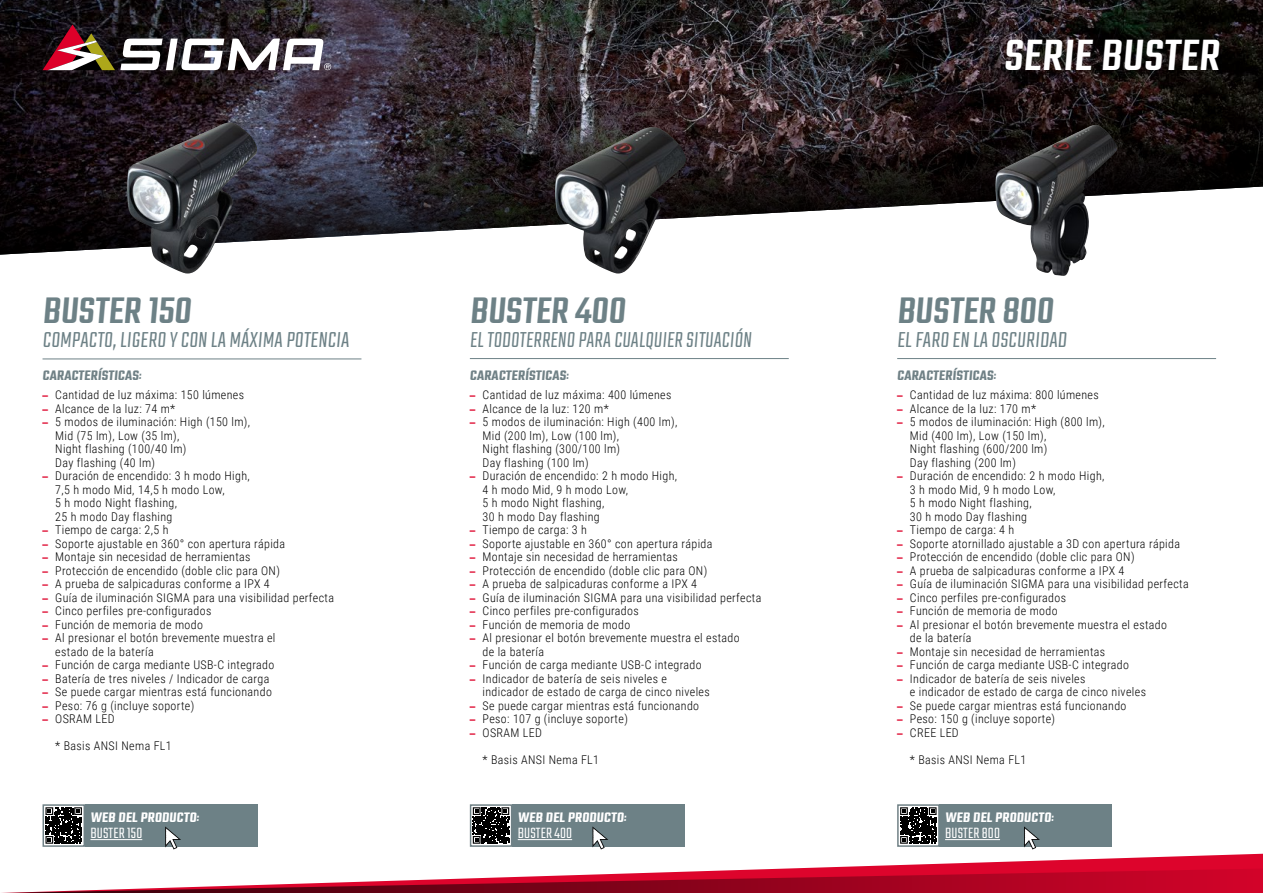
<style>
.page{position:relative;width:1263px;height:893px;background:#fff}
.page>*{position:absolute;margin:0;border:0;box-sizing:border-box;transform-origin:0 0}
.t1{font:500 48px "Teko";color:#fff}
.t2{font:500 40.5px "Teko";color:#6d8186}
.t3{font:300 24px "Teko";color:#6d8186}
.t4{font:300 24px "Teko";color:#6d8186;scale:.95 1}
.t5{font:300 16.5px "Teko";letter-spacing:.01em;color:#fff}
.t6{font:600 15px "Teko";color:#708186}
.t7{font:600 15px "Teko";color:#fff}
.t8{font:300 12px/13.5px "Roboto Condensed";letter-spacing:.03em;color:#000}
.s1{font-weight:400}
.s2{font-family:"Eurostile OT Cond";font-weight:800;color:#dd0029}
</style>
<div class="page">
<svg style="left:42px;top:837px;width:1221px;height:21px"></svg>
<svg style="left:1px;top:858px;width:1262px;height:35px"></svg>
<img style="left:0;top:0;width:1263px;height:79px">
<svg style="left:0;top:79px;width:1263px;height:176px"></svg>
<img style="left:127px;top:122px;width:130px;height:152px">
<img style="left:555px;top:127px;width:131px;height:147px">
<img style="left:995px;top:125px;width:123px;height:151px">
<svg style="left:43px;top:24px;width:288px;height:46px"></svg>
<div style="left:512px;top:804px;width:173px;height:43px;background:#6d8186"></div>
<svg style="left:473px;top:807px;width:36px;height:37px"></svg>
<div style="left:470px;top:804px;width:42px;height:43px;border:2px solid #708186"></div>
<hr style="left:518px;top:839px;width:54px;height:1px;background:#fff">
<svg style="left:592px;top:826px;width:16px;height:23px"></svg>
<div style="left:85px;top:804px;width:173px;height:43px;background:#6d8186"></div>
<svg style="left:46px;top:807px;width:36px;height:37px"></svg>
<div style="left:43px;top:804px;width:42px;height:43px;border:2px solid #708186"></div>
<hr style="left:90px;top:839px;width:52px;height:1px;background:#fff">
<svg style="left:165px;top:826px;width:16px;height:23px"></svg>
<div style="left:940px;top:804px;width:172px;height:43px;background:#6d8186"></div>
<svg style="left:936px;top:807px;width:1px;height:37px"></svg>
<svg style="left:900px;top:807px;width:36px;height:37px"></svg>
<div style="left:897px;top:804px;width:43px;height:43px;border:2px solid #708186"></div>
<hr style="left:945px;top:839px;width:55px;height:1px;background:#fff">
<svg style="left:1024px;top:826px;width:16px;height:23px"></svg>
<hr style="left:43px;top:359px;width:318px;height:1px;background:#6d8186">
<hr style="left:470px;top:358px;width:319px;height:1px;background:#6d8186">
<hr style="left:897px;top:358px;width:319px;height:1px;background:#6d8186">
<p class="t1" style="left:1003px;top:27px;width:223px">SERIE BUSTER</p>
<p class="t2" style="left:43px;top:287px;width:155px">BUSTER 150</p>
<p class="t3" style="left:43px;top:327px;width:311px">COMPACTO,LIGERO Y CON LA MÁXIMA POTENCIA</p>
<p class="t2" style="left:470px;top:287px;width:161px">BUSTER 400</p>
<p class="t4" style="left:470px;top:327px;width:300px">EL TODOTERRENO PARA CUALQUIER SITUACIÓN</p>
<p class="t2" style="left:897px;top:287px;width:162px">BUSTER 800</p>
<p class="t3" style="left:897px;top:327px;width:174px">EL FARO EN LA OSCURIDAD</p>
<p class="t6" style="left:43px;top:366px;width:102px">CARACTERÍSTICAS<span class="s1">:</span></p>
<p class="t6" style="left:470px;top:366px;width:102px">CARACTERÍSTICAS<span class="s1">:</span></p>
<p class="t6" style="left:897px;top:366px;width:102px">CARACTERÍSTICAS<span class="s1">:</span></p>
<p class="t8" style="left:43px;top:388px;width:203px"><span class="s2">–</span> Cantidad de luz máxima: 150 lúmenes</p>
<p class="t8" style="left:43px;top:401px;width:134px"><span class="s2">–</span> Alcance de la luz: 74 m*</p>
<p class="t8" style="left:55px;top:415px;width:196px;text-indent:-13px"><span class="s2">–</span> 5 modos de iluminación: High (150 lm),<br>Mid (75 lm), Low (35 lm),<br>Night flashing (100/40 lm)<br>Day flashing (40 lm)</p>
<p class="t8" style="left:55px;top:469px;width:196px;text-indent:-13px"><span class="s2">–</span> Duración de encendido: 3 h modo High,<br>7,5 h modo Mid, 14,5 h modo Low,<br>5 h modo Night flashing,<br>25 h modo Day flashing</p>
<p class="t8" style="left:43px;top:523px;width:127px"><span class="s2">–</span> Tiempo de carga: 2,5 h</p>
<p class="t8" style="left:43px;top:536px;width:244px"><span class="s2">–</span> Soporte ajustable en 360° con apertura rápida</p>
<p class="t8" style="left:43px;top:550px;width:210px"><span class="s2">–</span> Montaje sin necesidad de herramientas</p>
<p class="t8" style="left:43px;top:563px;width:239px"><span class="s2">–</span> Protección de encendido (doble clic para ON)</p>
<p class="t8" style="left:43px;top:577px;width:229px"><span class="s2">–</span> A prueba de salpicaduras conforme a IPX 4</p>
<p class="t8" style="left:43px;top:590px;width:293px"><span class="s2">–</span> Guía de iluminación SIGMA para una visibilidad perfecta</p>
<p class="t8" style="left:43px;top:604px;width:170px"><span class="s2">–</span> Cinco perfiles pre-configurados</p>
<p class="t8" style="left:43px;top:617px;width:162px"><span class="s2">–</span> Función de memoria de modo</p>
<p class="t8" style="left:55px;top:631px;width:222px;text-indent:-13px"><span class="s2">–</span> Al presionar el botón brevemente muestra el estado de la batería</p>
<p class="t8" style="left:43px;top:658px;width:233px"><span class="s2">–</span> Función de carga mediante USB-C integrado</p>
<p class="t8" style="left:43px;top:671px;width:228px"><span class="s2">–</span> Batería de tres niveles / Indicador de carga</p>
<p class="t8" style="left:43px;top:685px;width:231px"><span class="s2">–</span> Se puede cargar mientras está funcionando</p>
<p class="t8" style="left:43px;top:698px;width:153px"><span class="s2">–</span> Peso: 76 g (incluye soporte)</p>
<p class="t8" style="left:43px;top:712px;width:74px"><span class="s2">–</span> OSRAM LED</p>
<p class="t8" style="left:55px;top:739px;width:118px">* Basis ANSI Nema FL1</p>
<p class="t8" style="left:470px;top:388px;width:203px"><span class="s2">–</span> Cantidad de luz máxima: 400 lúmenes</p>
<p class="t8" style="left:470px;top:401px;width:140px"><span class="s2">–</span> Alcance de la luz: 120 m*</p>
<p class="t8" style="left:483px;top:415px;width:196px;text-indent:-13px"><span class="s2">–</span> 5 modos de iluminación: High (400 lm),<br>Mid (200 lm), Low (100 lm),<br>Night flashing (300/100 lm)<br>Day flashing (100 lm)</p>
<p class="t8" style="left:483px;top:469px;width:196px;text-indent:-13px"><span class="s2">–</span> Duración de encendido: 2 h modo High,<br>4 h modo Mid, 9 h modo Low,<br>5 h modo Night flashing,<br>30 h modo Day flashing</p>
<p class="t8" style="left:470px;top:523px;width:119px"><span class="s2">–</span> Tiempo de carga: 3 h</p>
<p class="t8" style="left:470px;top:536px;width:244px"><span class="s2">–</span> Soporte ajustable en 360° con apertura rápida</p>
<p class="t8" style="left:470px;top:550px;width:210px"><span class="s2">–</span> Montaje sin necesidad de herramientas</p>
<p class="t8" style="left:470px;top:563px;width:239px"><span class="s2">–</span> Protección de encendido (doble clic para ON)</p>
<p class="t8" style="left:470px;top:577px;width:229px"><span class="s2">–</span> A prueba de salpicaduras conforme a IPX 4</p>
<p class="t8" style="left:470px;top:590px;width:293px"><span class="s2">–</span> Guía de iluminación SIGMA para una visibilidad perfecta</p>
<p class="t8" style="left:470px;top:604px;width:170px"><span class="s2">–</span> Cinco perfiles pre-configurados</p>
<p class="t8" style="left:470px;top:617px;width:162px"><span class="s2">–</span> Función de memoria de modo</p>
<p class="t8" style="left:483px;top:631px;width:259px;text-indent:-13px"><span class="s2">–</span> Al presionar el botón brevemente muestra el estado de la batería</p>
<p class="t8" style="left:470px;top:658px;width:233px"><span class="s2">–</span> Función de carga mediante USB-C integrado</p>
<p class="t8" style="left:483px;top:671px;width:229px;text-indent:-13px"><span class="s2">–</span> Indicador de batería de seis niveles e indicador de estado de carga de cinco niveles</p>
<p class="t8" style="left:470px;top:698px;width:231px"><span class="s2">–</span> Se puede cargar mientras está funcionando</p>
<p class="t8" style="left:470px;top:712px;width:160px"><span class="s2">–</span> Peso: 107 g (incluye soporte)</p>
<p class="t8" style="left:470px;top:725px;width:74px"><span class="s2">–</span> OSRAM LED</p>
<p class="t8" style="left:483px;top:752px;width:118px">* Basis ANSI Nema FL1</p>
<p class="t8" style="left:897px;top:388px;width:203px"><span class="s2">–</span> Cantidad de luz máxima: 800 lúmenes</p>
<p class="t8" style="left:897px;top:401px;width:140px"><span class="s2">–</span> Alcance de la luz: 170 m*</p>
<p class="t8" style="left:910px;top:415px;width:196px;text-indent:-13px"><span class="s2">–</span> 5 modos de iluminación: High (800 lm),<br>Mid (400 lm), Low (150 lm),<br>Night flashing (600/200 lm)<br>Day flashing (200 lm)</p>
<p class="t8" style="left:910px;top:469px;width:196px;text-indent:-13px"><span class="s2">–</span> Duración de encendido: 2 h modo High,<br>3 h modo Mid, 9 h modo Low,<br>5 h modo Night flashing,<br>30 h modo Day flashing</p>
<p class="t8" style="left:897px;top:523px;width:119px"><span class="s2">–</span> Tiempo de carga: 4 h</p>
<p class="t8" style="left:897px;top:536px;width:284px"><span class="s2">–</span> Soporte atornillado ajustable a 3D con apertura rápida</p>
<p class="t8" style="left:897px;top:550px;width:239px"><span class="s2">–</span> Protección de encendido (doble clic para ON)</p>
<p class="t8" style="left:897px;top:563px;width:229px"><span class="s2">–</span> A prueba de salpicaduras conforme a IPX 4</p>
<p class="t8" style="left:897px;top:577px;width:293px"><span class="s2">–</span> Guía de iluminación SIGMA para una visibilidad perfecta</p>
<p class="t8" style="left:897px;top:590px;width:170px"><span class="s2">–</span> Cinco perfiles pre-configurados</p>
<p class="t8" style="left:897px;top:604px;width:162px"><span class="s2">–</span> Función de memoria de modo</p>
<p class="t8" style="left:910px;top:617px;width:259px;text-indent:-13px"><span class="s2">–</span> Al presionar el botón brevemente muestra el estado de la batería</p>
<p class="t8" style="left:897px;top:644px;width:210px"><span class="s2">–</span> Montaje sin necesidad de herramientas</p>
<p class="t8" style="left:897px;top:658px;width:233px"><span class="s2">–</span> Función de carga mediante USB-C integrado</p>
<p class="t8" style="left:910px;top:671px;width:238px;text-indent:-13px"><span class="s2">–</span> Indicador de batería de seis niveles<br>e indicador de estado de carga de cinco niveles</p>
<p class="t8" style="left:897px;top:698px;width:231px"><span class="s2">–</span> Se puede cargar mientras está funcionando</p>
<p class="t8" style="left:897px;top:712px;width:160px"><span class="s2">–</span> Peso: 150 g (incluye soporte)</p>
<p class="t8" style="left:897px;top:725px;width:63px"><span class="s2">–</span> CREE LED</p>
<p class="t8" style="left:910px;top:752px;width:118px">* Basis ANSI Nema FL1</p>
<p class="t7" style="left:90px;top:808px;width:112px">WEB DEL PRODUCTO<span class="s1">:</span></p>
<p class="t5" style="left:90px;top:824px;width:53px">BUSTER 150</p>
<p class="t7" style="left:518px;top:808px;width:112px">WEB DEL PRODUCTO<span class="s1">:</span></p>
<p class="t5" style="left:518px;top:824px;width:56px">BUSTER 400</p>
<p class="t7" style="left:945px;top:808px;width:112px">WEB DEL PRODUCTO<span class="s1">:</span></p>
<p class="t5" style="left:945px;top:824px;width:56px">BUSTER 800</p>
</div>
